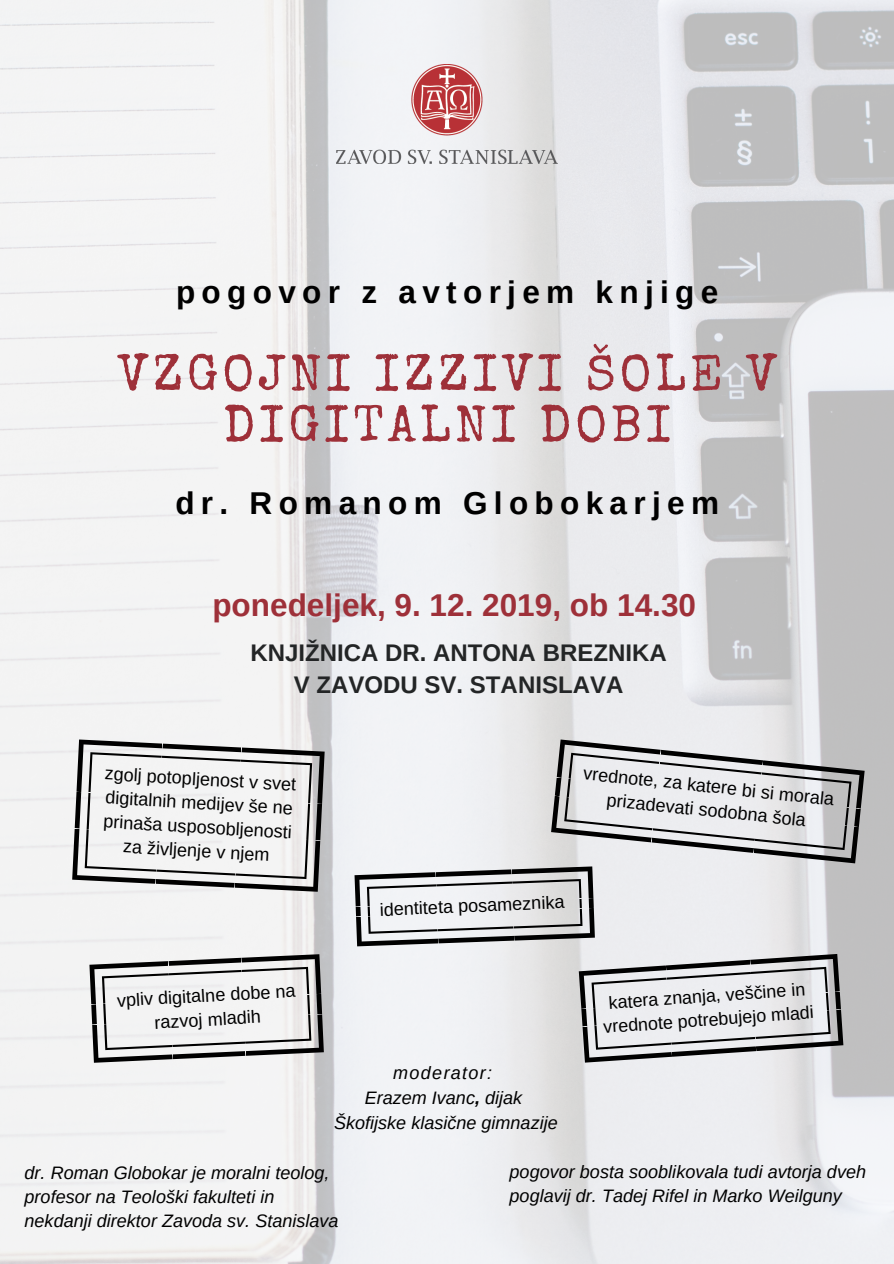
<style>
.page{position:relative;width:894px;height:1264px;background:#fff}
.page>*{position:absolute;margin:0;border:0;box-sizing:border-box;transform-origin:0 0}
.t1{font:51px/51px "Special Elite";letter-spacing:.08em;color:#9e3039;text-align:center}
.t2{font:700 31.5px "Arimo";letter-spacing:.2em;color:#000}
.t3{font:700 31.5px "Arimo";color:#9e3039}
.t4{font:700 24px/32.7px "Arimo";color:#232526;text-align:center}
.t5{font:italic 18px/24px "Arimo";color:#000}
.t6{font:18px/23.9px "Arimo";color:#000;text-align:center}
.t7{font:italic 18px "Arimo";letter-spacing:.075em;color:#000}
.t8{font:17.85px/23.7px "Arimo";color:#000;text-align:center}
.s1{font-weight:700}
</style>
<div class="page">
<img style="left:0;top:0;width:893px;height:1263px">
<img style="left:337px;top:65px;width:220px;height:99px">
<svg style="left:354px;top:739px;width:510px;height:207px"></svg>
<svg style="left:72px;top:739px;width:252px;height:152px"></svg>
<svg style="left:89px;top:954px;width:235px;height:108px"></svg>
<svg style="left:578px;top:953px;width:265px;height:109px;background:#c4c5c7"></svg>
<h2 class="t2" style="left:176px;top:274px;width:543px">pogovor z avtorjem knjige</h2>
<h1 class="t1" style="left:117px;top:354px;width:661px">VZGOJNI IZZIVI ŠOLE V<br>DIGITALNI DOBI</h1>
<h2 class="t2" style="left:175px;top:485px;width:545px">dr. Romanom Globokarjem</h2>
<h2 class="t3" style="left:212px;top:587px;width:485px">ponedeljek, 9. 12. 2019, ob 14.30</h2>
<h3 class="t4" style="left:250px;top:636px;width:418px">KNJIŽNICA DR. ANTONA BREZNIKA<br>V ZAVODU SV. STANISLAVA</h3>
<p class="t6" style="left:105px;top:762px;width:193px;rotate:3deg">zgolj potopljenost v svet digitalnih medijev še ne prinaša usposobljenosti za življenje v njem</p>
<p class="t6" style="left:584px;top:760px;width:253px;rotate:6deg">vrednote, za katere bi si morala prizadevati sodobna šola</p>
<p class="t6" style="left:379px;top:897px;width:186px;rotate:-2deg">identiteta posameznika</p>
<p class="t6" style="left:116px;top:988px;width:180px;rotate:-3deg">vpliv digitalne dobe na razvoj mladih</p>
<p class="t8" style="left:601px;top:991px;width:212px;rotate:-4deg">katera znanja, veščine in vrednote potrebujejo mladi</p>
<p class="t7" style="left:393px;top:1063px;width:100px">moderator:</p>
<p class="t5" style="left:334px;top:1085px;width:225px;line-height:24.8px;text-align:center">Erazem Ivanc<span class="s1">,</span> dijak<br>Škofijske klasične gimnazije</p>
<p class="t5" style="left:25px;top:1160px;width:315px">dr. Roman Globokar je moralni teolog, profesor na Teološki fakulteti in nekdanji direktor Zavoda sv. Stanislava</p>
<p class="t5" style="left:509px;top:1160px;width:358px">pogovor bosta sooblikovala tudi avtorja dveh poglavij dr. Tadej Rifel in Marko Weilguny</p>
</div>
